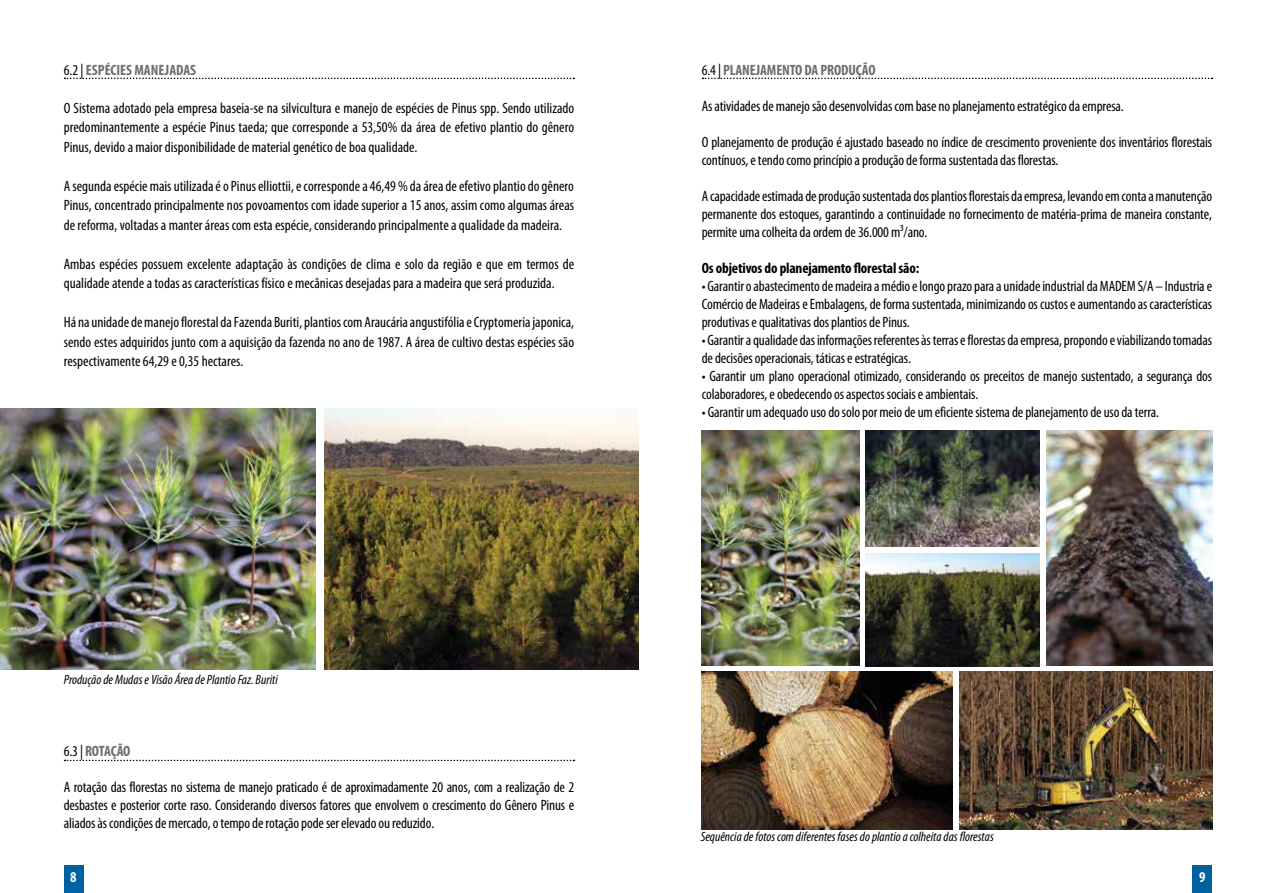
<style>
.page{position:relative;width:1276px;height:893px;background:#fff}
.page>*{position:absolute;margin:0;border:0;box-sizing:border-box;transform-origin:0 0}
.t1{font:condensed 15px/18px "Myriad Pro";letter-spacing:-.01em;color:#000;text-align:justify}
.t2{font:700 condensed 15px "Myriad Pro";letter-spacing:-.01em;color:#6d6e71}
.t3{font:700 condensed 15px "Myriad Pro";letter-spacing:-.01em;color:#000}
.t4{font:700 condensed 15px "Myriad Pro";color:#fff}
.t5{font:italic condensed 13.5px "Myriad Pro";color:#000}
.s1{font-weight:400;color:#000}
</style>
<div class="page">
<svg style="left:65px;top:78px;width:509px;height:1px"></svg>
<svg style="left:702px;top:78px;width:510px;height:1px"></svg>
<svg style="left:65px;top:760px;width:509px;height:1px"></svg>
<div style="left:1192px;top:866px;width:20px;height:27px;background:#0061a0"></div>
<div style="left:64px;top:866px;width:19px;height:27px;background:#0061a0"></div>
<img style="left:0;top:408px;width:316px;height:262px">
<img style="left:702px;top:430px;width:157px;height:236px">
<img style="left:702px;top:671px;width:250px;height:158px">
<img style="left:960px;top:671px;width:252px;height:158px">
<img style="left:324px;top:408px;width:314px;height:262px">
<img style="left:865px;top:430px;width:175px;height:116px">
<img style="left:865px;top:554px;width:175px;height:112px">
<img style="left:1046px;top:430px;width:166px;height:236px">
<p class="t2" style="left:64px;top:61px;width:134px"><span class="s1">6.2 |</span> ESPÉCIES MANEJADAS</p>
<p class="t1" style="left:64px;top:98px;width:512px;line-height:19.5px">O Sistema adotado pela empresa baseia-se na silvicultura e manejo de espécies de Pinus spp. Sendo utilizado predominantemente a espécie Pinus taeda; que corresponde a 53,50% da área de efetivo plantio do gênero Pinus, devido a maior disponibilidade de material genético de boa qualidade.</p>
<p class="t1" style="left:64px;top:176px;width:512px;line-height:19.5px">A segunda espécie mais utilizada é o Pinus elliottii, e corresponde a 46,49 % da área de efetivo plantio do gênero Pinus, concentrado principalmente nos povoamentos com idade superior a 15 anos, assim como algumas áreas de reforma, voltadas a manter áreas com esta espécie, considerando principalmente a qualidade da madeira.</p>
<p class="t1" style="left:64px;top:254px;width:512px;line-height:19.5px">Ambas espécies possuem excelente adaptação às condições de clima e solo da região e que em termos de qualidade atende a todas as características físico e mecânicas desejadas para a madeira que será produzida.</p>
<p class="t1" style="left:64px;top:313px;width:512px;line-height:19.5px">Há na unidade de manejo florestal da Fazenda Buriti, plantios com Araucária angustifólia e Cryptomeria japonica, sendo estes adquiridos junto com a aquisição da fazenda no ano de 1987. A área de cultivo destas espécies são respectivamente 64,29 e 0,35 hectares.</p>
<p class="t5" style="left:64px;top:671px;width:215px">Produção de Mudas e Visão Área de Plantio Faz. Buriti</p>
<p class="t2" style="left:64px;top:742px;width:68px"><span class="s1">6.3 |</span> ROTAÇÃO</p>
<p class="t1" style="left:64px;top:778px;width:512px">A rotação das florestas no sistema de manejo praticado é de aproximadamente 20 anos, com a realização de 2 desbastes e posterior corte raso. Considerando diversos fatores que envolvem o crescimento do Gênero Pinus e aliados às condições de mercado, o tempo de rotação pode ser elevado ou reduzido.</p>
<p class="t2" style="left:702px;top:61px;width:175px"><span class="s1">6.4 |</span> PLANEJAMENTO DA PRODUÇÃO</p>
<p class="t1" style="left:702px;top:97px;width:423px">As atividades de manejo são desenvolvidas com base no planejamento estratégico da empresa.</p>
<p class="t1" style="left:702px;top:133px;width:512px">O planejamento de produção é ajustado baseado no índice de crescimento proveniente dos inventários florestais contínuos, e tendo como princípio a produção de forma sustentada das florestas.</p>
<p class="t1" style="left:702px;top:187px;width:512px">A capacidade estimada de produção sustentada dos plantios florestais da empresa, levando em conta a manutenção permanente dos estoques, garantindo a continuidade no fornecimento de matéria-prima de maneira constante, permite uma colheita da ordem de 36.000 m³/ano.</p>
<p class="t3" style="left:702px;top:259px;width:219px">Os objetivos do planejamento florestal são:</p>
<p class="t1" style="left:702px;top:277px;width:512px">• Garantir o abastecimento de madeira a médio e longo prazo para a unidade industrial da MADEM S/A – Industria e Comércio de Madeiras e Embalagens, de forma sustentada, minimizando os custos e aumentando as características produtivas e qualitativas dos plantios de Pinus.</p>
<p class="t1" style="left:702px;top:331px;width:512px">• Garantir a qualidade das informações referentes às terras e florestas da empresa, propondo e viabilizando tomadas de decisões operacionais, táticas e estratégicas.</p>
<p class="t1" style="left:702px;top:367px;width:512px">• Garantir um plano operacional otimizado, considerando os preceitos de manejo sustentado, a segurança dos colaboradores, e obedecendo os aspectos sociais e ambientais.</p>
<p class="t1" style="left:702px;top:403px;width:459px">• Garantir um adequado uso do solo por meio de um eficiente sistema de planejamento de uso da terra.</p>
<p class="t5" style="left:701px;top:829px;width:295px">Sequência de fotos com diferentes fases do plantio a colheita das florestas</p>
<p class="t4" style="left:70px;top:867px;width:8px">8</p>
<p class="t4" style="left:1199px;top:867px;width:8px">9</p>
</div>
